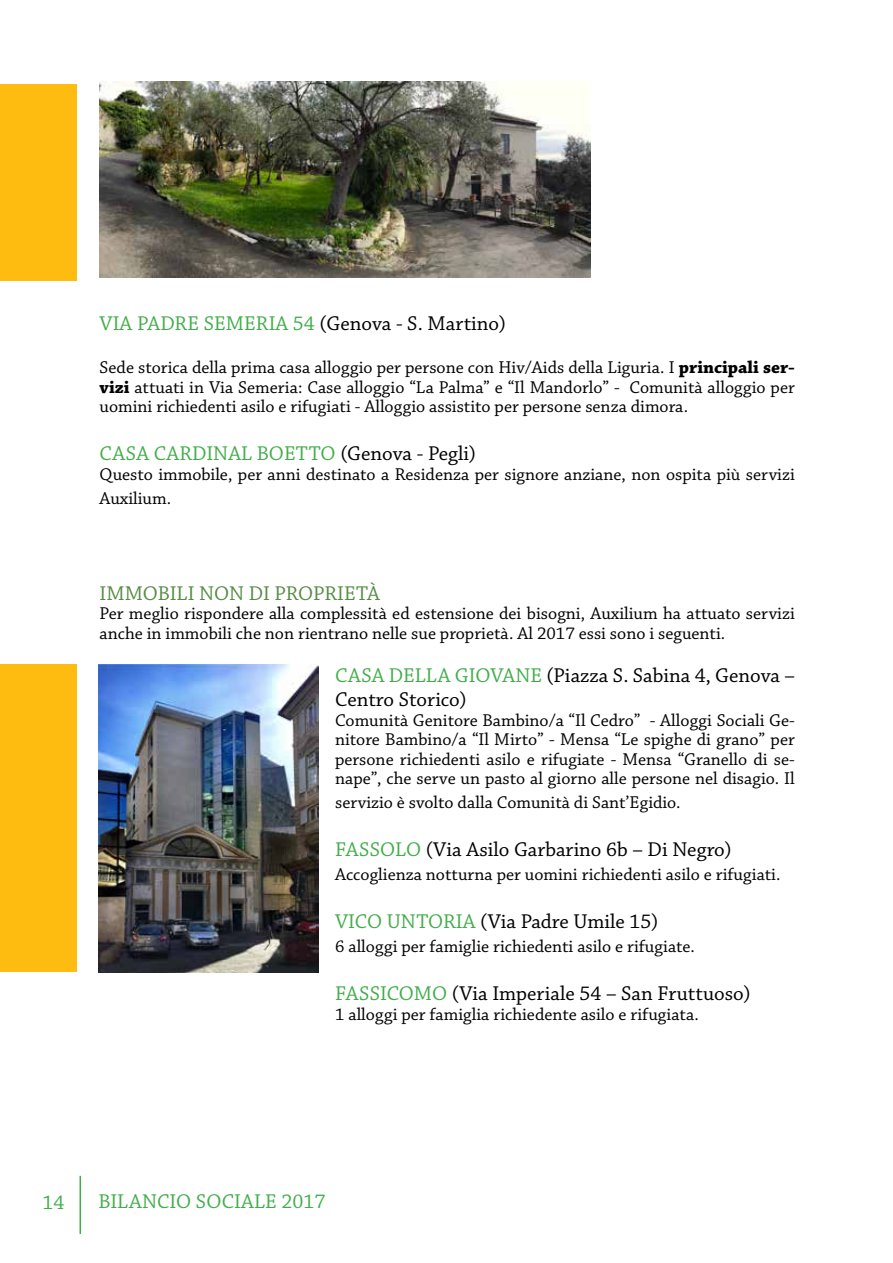
<style>
.page{position:relative;width:893px;height:1263px;background:#fff}
.page>*{position:absolute;margin:0;border:0;box-sizing:border-box;transform-origin:0 0}
.t1{font:21px/24px "Chaparral Pro";color:#000}
.t2{font:21px "Chaparral Pro";color:#41ad49}
.t3{font:21px "Chaparral Pro";color:#568b44}
.t4{font:18px/19.5px "Chaparral Pro";color:#000;text-align:justify}
.s1{color:#41ad49}
.s2{font-weight:700}
.s3{color:#000}
</style>
<div class="page">
<hr style="left:80px;top:1176px;width:1px;height:58px;background:#41ad49">
<img style="left:100px;top:81px;width:490px;height:196px">
<img style="left:99px;top:664px;width:219px;height:308px">
<div style="left:0;top:664px;width:76px;height:308px;background:#febc11"></div>
<div style="left:1px;top:85px;width:76px;height:196px;background:#febc11"></div>
<p class="t1" style="left:100px;top:312px;width:408px"><span class="s1">VIA PADRE SEMERIA 54</span> (Genova - S. Martino)</p>
<p class="t4" style="left:100px;top:358px;width:697px">Sede storica della prima casa alloggio per persone con Hiv/Aids della Liguria. I <span class="s2">principali ser&shy;vizi</span> attuati in Via Semeria: Case alloggio “La Palma” e “Il Mandorlo” - Comunità alloggio per uomini richiedenti asilo e rifugiati - Alloggio assistito per persone senza dimora.</p>
<p class="t2" style="left:100px;top:442px;width:378px">CASA CARDINAL BOETTO <span class="s3">(Genova - Pegli)</span></p>
<p class="t4" style="left:100px;top:462px;width:697px;line-height:24px">Questo immobile, per anni destinato a Residenza per signore anziane, non ospita più servizi<br>Auxilium.</p>
<p class="t3" style="left:100px;top:581px;width:282px">IMMOBILI NON DI PROPRIETÀ</p>
<p class="t4" style="left:100px;top:604px;width:697px">Per meglio rispondere alla complessità ed estensione dei bisogni, Auxilium ha attuato servizi anche in immobili che non rientrano nelle sue proprietà. Al 2017 essi sono i seguenti.</p>
<p class="t1" style="left:335px;top:664px;width:461px"><span class="s1">CASA DELLA GIOVANE</span> (Piazza S. Sabina 4, Genova –<br>Centro Storico)</p>
<p class="t4" style="left:335px;top:711px;width:461px">Comunità Genitore Bambino/a “Il Cedro” - Alloggi Sociali Ge&shy;nitore Bambino/a “Il Mirto” - Mensa “Le spighe di grano” per persone richiedenti asilo e rifugiate - Mensa “Granello di se&shy;nape”, che serve un pasto al giorno alle persone nel disagio. Il</p>
<p class="t4" style="left:335px;top:793px;width:347px">servizio è svolto dalla Comunità di Sant’Egidio.</p>
<p class="t1" style="left:335px;top:838px;width:398px"><span class="s1">FASSOLO</span> (Via Asilo Garbarino 6b – Di Negro)</p>
<p class="t4" style="left:335px;top:865px;width:447px">Accoglienza notturna per uomini richiedenti asilo e rifugiati.</p>
<p class="t1" style="left:335px;top:910px;width:325px"><span class="s1">VICO UNTORIA</span> (Via Padre Umile 15)</p>
<p class="t4" style="left:335px;top:937px;width:361px">6 alloggi per famiglie richiedenti asilo e rifugiate.</p>
<p class="t1" style="left:335px;top:982px;width:417px"><span class="s1">FASSICOMO</span> (Via Imperiale 54 – San Fruttuoso)</p>
<p class="t4" style="left:335px;top:1005px;width:365px">1 alloggi per famiglia richiedente asilo e rifugiata.</p>
<p class="t2" style="left:43px;top:1191px;width:24px">14</p>
<p class="t2" style="left:98px;top:1189px;width:229px">BILANCIO SOCIALE 2017</p>
</div>
